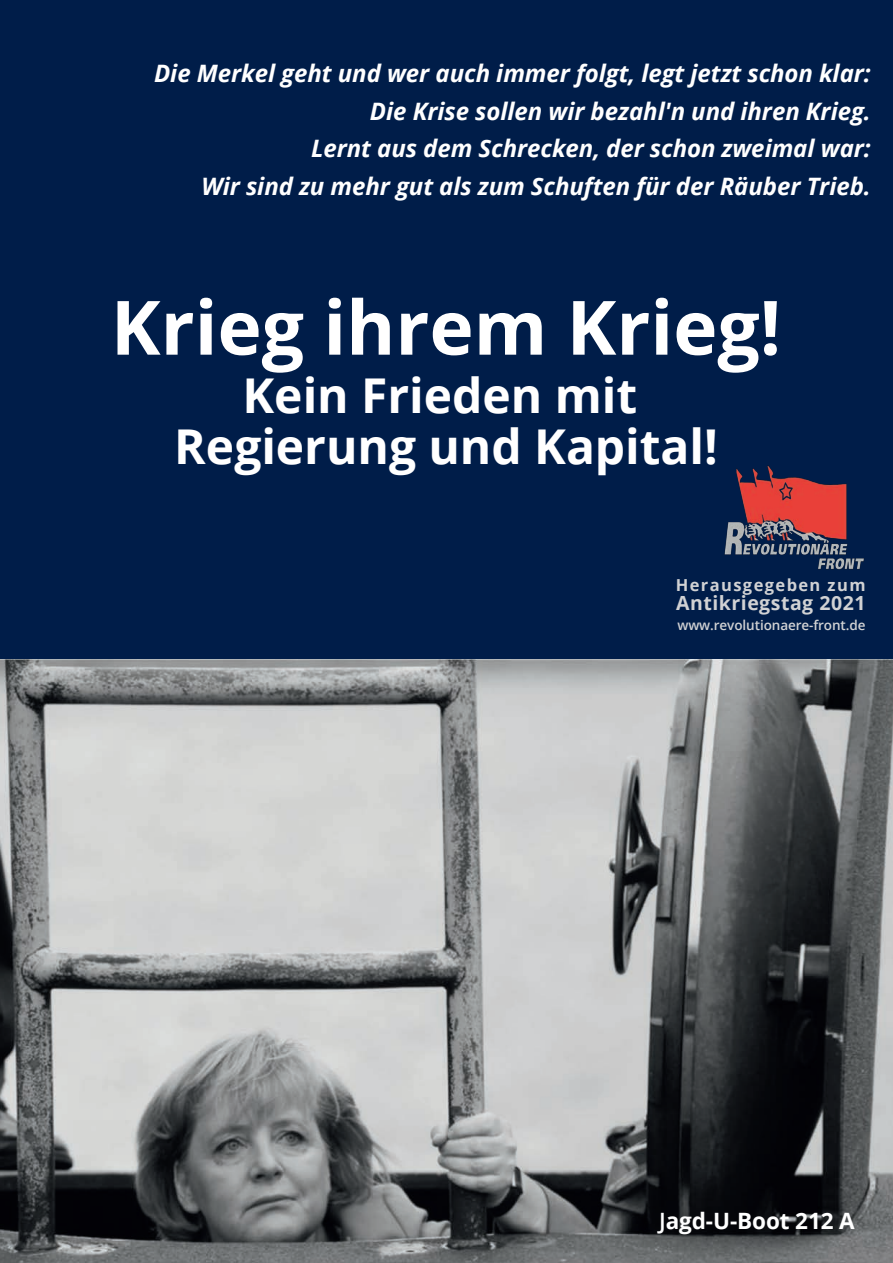
<style>
.page{position:relative;width:893px;height:1263px;background:#fff}
.page>*{position:absolute;margin:0;border:0;box-sizing:border-box;transform-origin:0 0}
.t1{font:700 75px "Open Sans";color:#fff}
.t2{font:700 48px/50.6px "Open Sans";color:#fff;text-align:center}
.t3{font:italic 700 24px/37.5px "Open Sans";letter-spacing:-.005em;color:#fff;text-align:right}
.t4{font:700 22.5px "Open Sans";letter-spacing:-.005em;color:#fff}
.t5{font:700 19.5px "Open Sans";letter-spacing:.025em;color:#d1d2d4}
.t6{font:700 16.5px "Open Sans";letter-spacing:.085em;color:#d1d2d4}
.t7{font:600 13.5px "Open Sans";letter-spacing:-.005em;color:#d1d2d4}
.s1{font-weight:600}
</style>
<div class="page">
<img style="left:0;top:659px;width:893px;height:604px">
<div style="left:0;top:0;width:893px;height:659px;background:#001d49"></div>
<img style="left:724px;top:465px;width:140px;height:105px">
<p class="t3" style="left:154px;top:54px;width:718px">Die Merkel geht und wer auch immer folgt, legt jetzt schon klar:<br>Die Krise sollen wir bezahl'n und ihren Krieg.<br>Lernt aus dem Schrecken, der schon zweimal war:<br>Wir sind zu mehr gut als zum Schuften für der Räuber Trieb.</p>
<h1 class="t1" style="left:111px;top:274px;width:672px">Krieg ihrem Krieg!</h1>
<h2 class="t2" style="left:174px;top:369px;width:545px">Kein Frieden mit<br>Regierung und Kapital!</h2>
<p class="t6" style="left:676px;top:573px;width:191px">Herausgegeben zum</p>
<p class="t5" style="left:676px;top:589px;width:191px">Antikriegstag 2021</p>
<p class="t7" style="left:677px;top:615px;width:190px">www.revolutionaere-front.de</p>
<p class="t4" style="left:659px;top:1205px;width:197px"><span class="s1">J</span>agd-U-Boot 212 A</p>
</div>
